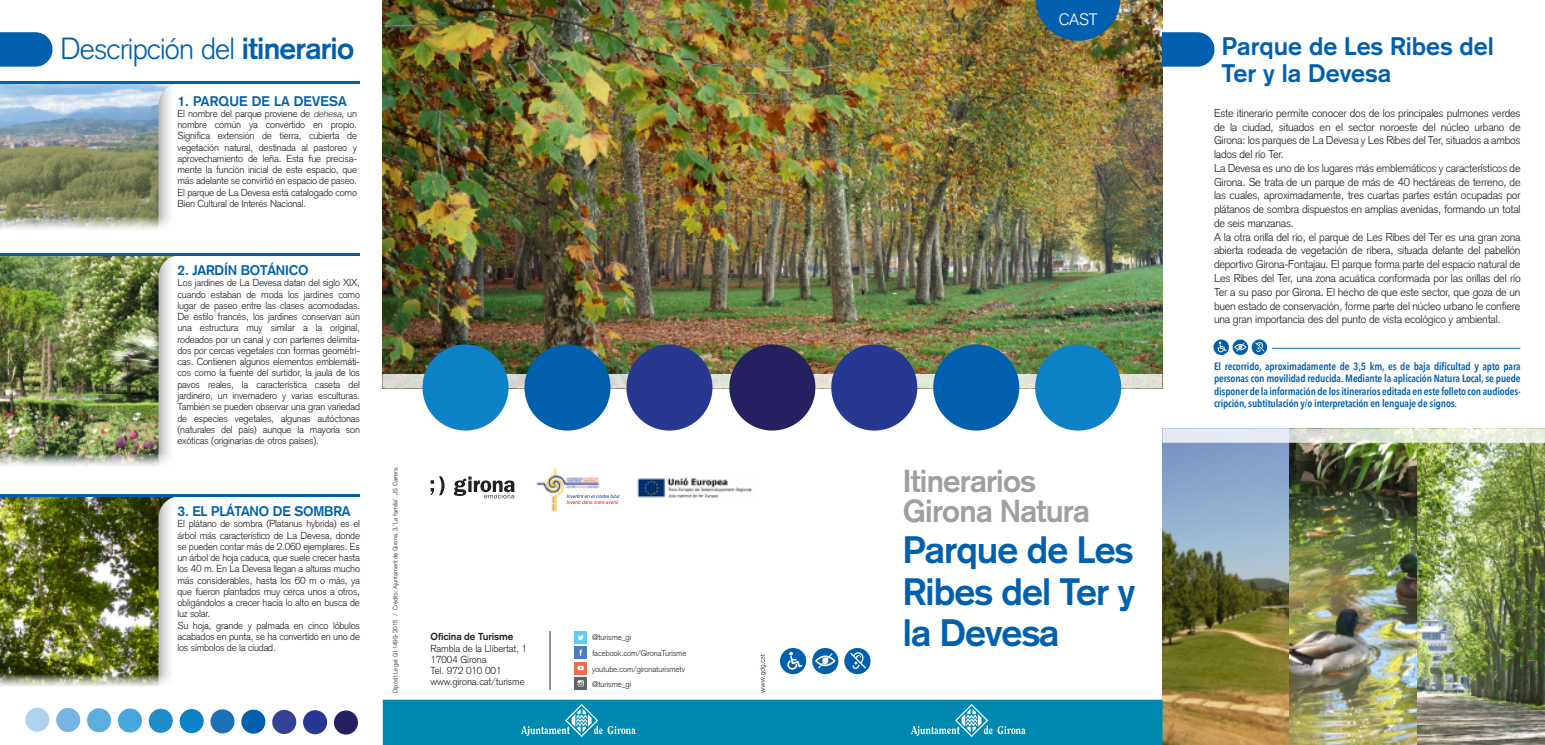
<style>
.page{position:relative;width:1545px;height:745px;background:#fff}
.page>*{position:absolute;margin:0;border:0;box-sizing:border-box;transform-origin:0 0}
.t1{font:700 37.5px/41.2px "Akzidenz Grotesk";letter-spacing:-.025em;color:#0160ae;text-align:justify}
.t2{font:700 31.25px/30px "Akzidenz Grotesk";letter-spacing:-.025em;color:#9d9fa2}
.t3{font:300 30px "Akzidenz Grotesk";letter-spacing:-.025em;color:#0160ae}
.t4{font:700 25px/26.2px "Akzidenz Grotesk";color:#0160ae}
.t5{font:300 16.25px "Akzidenz Grotesk";color:#fff}
.t6{font:700 13.75px "Akzidenz Grotesk";letter-spacing:-.01em;color:#0160ae}
.t7{font:700 13.75px "Akzidenz Grotesk";letter-spacing:.01em;color:#0160ae}
.t8{font:300 11.25px/13.8px "Akzidenz Grotesk";letter-spacing:-.02em;color:#231f20}
.t9{font:600 10.5px/12.5px "Avenir Next Condensed";letter-spacing:-.01em;color:#0160ae;text-align:justify}
.t10{font:300 10px/11.2px "Akzidenz Grotesk";letter-spacing:-.02em;color:#231f20}
.t11{font:700 10px "Akzidenz Grotesk";letter-spacing:-.01em;color:#231f20}
.t12{font:300 8px/15.6px "Akzidenz Grotesk";letter-spacing:-.01em;color:#231f20}
.t13{font:300 6.25px "Akzidenz Grotesk";letter-spacing:-.005em;color:#231f20}
.s1{font-weight:700}
.s2{font-family:"Helvetica";font-style:italic;font-size:8.75px}
</style>
<div class="page">
<img style="left:383px;top:0;width:779px;height:374px">
<img style="left:0;top:83px;width:178px;height:133px">
<svg style="left:1162px;top:32px;width:52px;height:35px;background:#146cb4"></svg>
<img style="left:1162px;top:442px;width:383px;height:302px">
<svg style="left:383px;top:699px;width:779px;height:45px;background:#0b8eb3"></svg>
<svg style="left:382px;top:374px;width:780px;height:14px;background:#dcdcd4"></svg>
<svg style="left:1162px;top:428px;width:383px;height:14px;background:#e2e7e0"></svg>
<div style="left:1035px;top:344px;width:86px;height:86px;background:#0c81c5;border-radius:50%"></div>
<div style="left:729px;top:344px;width:86px;height:86px;background:#252161;border-radius:50%"></div>
<div style="left:933px;top:344px;width:86px;height:86px;background:#0160ae;border-radius:50%"></div>
<div style="left:831px;top:344px;width:86px;height:86px;background:#283890;border-radius:50%"></div>
<div style="left:422px;top:344px;width:87px;height:86px;background:#0c81c5;border-radius:50%"></div>
<div style="left:524px;top:344px;width:86px;height:86px;background:#0160ae;border-radius:50%"></div>
<div style="left:626px;top:344px;width:86px;height:86px;background:#283890;border-radius:50%"></div>
<svg style="left:0;top:32px;width:53px;height:35px;background:#186eb5"></svg>
<svg style="left:1035px;top:0;width:85px;height:41px;background:#1f6492"></svg>
<hr style="left:0;top:81px;width:360px;height:2px;background:#0160ae">
<svg style="left:760px;top:654px;width:6px;height:38px"></svg>
<div style="left:575px;top:630px;width:12px;height:13px;background:#60ccf0"></div>
<svg style="left:578px;top:635px;width:6px;height:4px"></svg>
<div style="left:575px;top:646px;width:12px;height:12px;background:#4e7cbf"></div>
<svg style="left:579px;top:649px;width:3px;height:6px"></svg>
<svg style="left:575px;top:662px;width:12px;height:11px"></svg>
<svg style="left:578px;top:665px;width:6px;height:4px"></svg>
<svg style="left:575px;top:677px;width:12px;height:12px"></svg>
<svg style="left:578px;top:679px;width:6px;height:7px"></svg>
<hr style="left:550px;top:630px;width:1px;height:59px;background:#231f20">
<div style="left:334px;top:710px;width:24px;height:24px;background:#252161;border-radius:50%"></div>
<div style="left:303px;top:709px;width:24px;height:24px;background:#283890;border-radius:50%"></div>
<svg style="left:272px;top:709px;width:24px;height:24px"></svg>
<div style="left:241px;top:709px;width:24px;height:24px;background:#0160ae;border-radius:50%"></div>
<svg style="left:210px;top:709px;width:25px;height:24px"></svg>
<div style="left:180px;top:708px;width:24px;height:24px;background:#0c81c5;border-radius:50%"></div>
<div style="left:149px;top:708px;width:24px;height:24px;background:#218cca;border-radius:50%"></div>
<div style="left:118px;top:708px;width:24px;height:24px;background:#48a6dc;border-radius:50%"></div>
<svg style="left:87px;top:707px;width:24px;height:24px"></svg>
<div style="left:56px;top:707px;width:24px;height:24px;background:#77b6e4;border-radius:50%"></div>
<div style="left:25px;top:707px;width:24px;height:24px;background:#add3ee;border-radius:50%"></div>
<svg style="left:0;top:216px;width:170px;height:13px;background:#c2c4b6"></svg>
<img style="left:0;top:255px;width:178px;height:197px">
<hr style="left:0;top:253px;width:360px;height:2px;background:#0160ae">
<img style="left:0;top:452px;width:170px;height:14px">
<svg style="left:780px;top:647px;width:26px;height:26px"></svg>
<svg style="left:787px;top:651px;width:15px;height:18px"></svg>
<svg style="left:812px;top:647px;width:26px;height:26px"></svg>
<svg style="left:815px;top:652px;width:20px;height:16px"></svg>
<svg style="left:844px;top:647px;width:26px;height:26px"></svg>
<svg style="left:850px;top:651px;width:16px;height:17px"></svg>
<img style="left:536px;top:467px;width:68px;height:44px">
<svg style="left:567px;top:494px;width:53px;height:9px"></svg>
<svg style="left:431px;top:476px;width:14px;height:19px"></svg>
<svg style="left:454px;top:476px;width:61px;height:22px"></svg>
<img style="left:637px;top:477px;width:115px;height:22px">
<svg style="left:1213px;top:339px;width:16px;height:16px"></svg>
<svg style="left:1218px;top:341px;width:9px;height:11px"></svg>
<svg style="left:1232px;top:339px;width:16px;height:16px"></svg>
<svg style="left:1234px;top:342px;width:12px;height:9px"></svg>
<svg style="left:1252px;top:339px;width:15px;height:16px"></svg>
<svg style="left:1255px;top:342px;width:9px;height:10px"></svg>
<hr style="left:1272px;top:347px;width:248px;height:1px;background:#0160ae">
<img style="left:0;top:496px;width:178px;height:177px">
<hr style="left:0;top:494px;width:360px;height:2px;background:#0160ae">
<svg style="left:0;top:673px;width:170px;height:13px;background:#a4a88f"></svg>
<h3 class="t3" style="left:60px;top:31px;width:296px">Descripción del <span class="s1">itinerario</span></h3>
<h3 class="t7" style="left:178px;top:92px;width:171px">1. PARQUE DE LA DEVESA</h3>
<p class="t10" style="left:177px;top:108px;width:181px;text-align:justify">El nombre del parque proviene de <span class="s2">dehesa</span>, un nombre común ya convertido en propio.<br>Significa extensión de tierra, cubierta de vegetación natural, destinada al pastoreo y aprovechamiento de leña. Esta fue precisa&shy;mente la función inicial de este espacio, que más adelante se convirtió en espacio de paseo.<br>El parque de La Devesa está catalogado como Bien Cultural de Interés Nacional.</p>
<h3 class="t6" style="left:178px;top:262px;width:133px">2. JARDÍN BOTÁNICO</h3>
<p class="t10" style="left:178px;top:277px;width:184px;text-align:justify">Los jardines de La Devesa datan del siglo XIX, cuando estaban de moda los jardines como lugar de paseo entre las clases acomodadas.<br>De estilo francés, los jardines conservan aún una estructura muy similar a la original, rodeados por un canal y con parterres delimita&shy;dos por cercas vegetales con formas geométri&shy;cas. Contienen algunos elementos emblemáti&shy;cos como la fuente del surtidor, la jaula de los pavos reales, la característica caseta del jardinero, un invernadero y varias esculturas.<br>También se pueden observar una gran variedad de especies vegetales, algunas autóctonas (naturales del país) aunque la mayoría son exóticas (originarias de otros países).</p>
<h3 class="t6" style="left:178px;top:502px;width:175px">3. EL PLÁTANO DE SOMBRA</h3>
<p class="t10" style="left:178px;top:518px;width:184px">El plátano de sombra (Platanus hybrida) es el árbol más característico de La Devesa, donde se pueden contar más de 2.060 ejemplares. Es un árbol de hoja caduca, que suele crecer hasta los 40 m. En La Devesa llegan a alturas mucho más considerables, hasta los 60 m o más, ya que fueron plantados muy cerca unos a otros, obligándolos a crecer hacia lo alto en busca de luz solar.<br>Su hoja, grande y palmada en cinco lóbulos acabados en punta, se ha convertido en uno de los símbolos de la ciudad.</p>
<p class="t13" style="left:392px;top:692px;width:228px;rotate:-90deg">Dipòsit Legal: GI.1499-2015 / Crèdits: Ajuntament de Girona. 3.’La família’. JS Carrera.</p>
<p class="t11" style="left:431px;top:630px;width:84px">Oficina de Turisme</p>
<p class="t10" style="left:431px;top:642px;width:98px">Rambla de la Llibertat, 1<br>17004 Girona<br>Tel. 972 010 001 www.girona.cat/turisme</p>
<p class="t12" style="left:592px;top:629px;width:96px">@turisme_gi facebook.com/GironaTurisme youtube.com/gironaturismetv @turisme_gi</p>
<h3 class="t5" style="left:1059px;top:10px;width:40px">CAST</h3>
<h2 class="t2" style="left:903px;top:465px;width:188px">Itinerarios<br>Girona Natura</h2>
<h1 class="t1" style="left:903px;top:529px;width:234px">Parque de Les Ribes del Ter y la Devesa</h1>
<h3 class="t4" style="left:1222px;top:33px;width:273px">Parque de Les Ribes del<br>Ter y la Devesa</h3>
<p class="t8" style="left:1214px;top:106px;width:308px">Este itinerario permite conocer dos de los principales pulmones verdes de la ciudad, situados en el sector noroeste del núcleo urbano de Girona: los parques de La Devesa y Les Ribes del Ter, situados a ambos lados del río Ter.<br>La Devesa es uno de los lugares más emblemáticos y característicos de Girona. Se trata de un parque de más de 40 hectáreas de terreno, de las cuales, aproximadamente, tres cuartas partes están ocupadas por plátanos de sombra dispuestos en amplias avenidas, formando un total de seis manzanas.<br>A la otra orilla del río, el parque de Les Ribes del Ter es una gran zona abierta rodeada de vegetación de ribera, situada delante del pabellón deportivo Girona-Fontajau. El parque forma parte del espacio natural de Les Ribes del Ter, una zona acuática conformada por las orillas del río Ter a su paso por Girona. El hecho de que este sector, que goza de un buen estado de conservación, forme parte del núcleo urbano le confiere una gran importancia des del punto de vista ecológico y ambiental.</p>
<p class="t9" style="left:1214px;top:359px;width:308px">El recorrido, aproximadamente de 3,5 km, es de baja dificultad y apto para personas con movilidad reducida. Mediante la aplicación Natura Local, se puede disponer de la información de los itinerarios editada en este folleto con audiodes&shy;cripción, subtitulación y/o interpretación en lenguaje de signos.</p>
</div>
